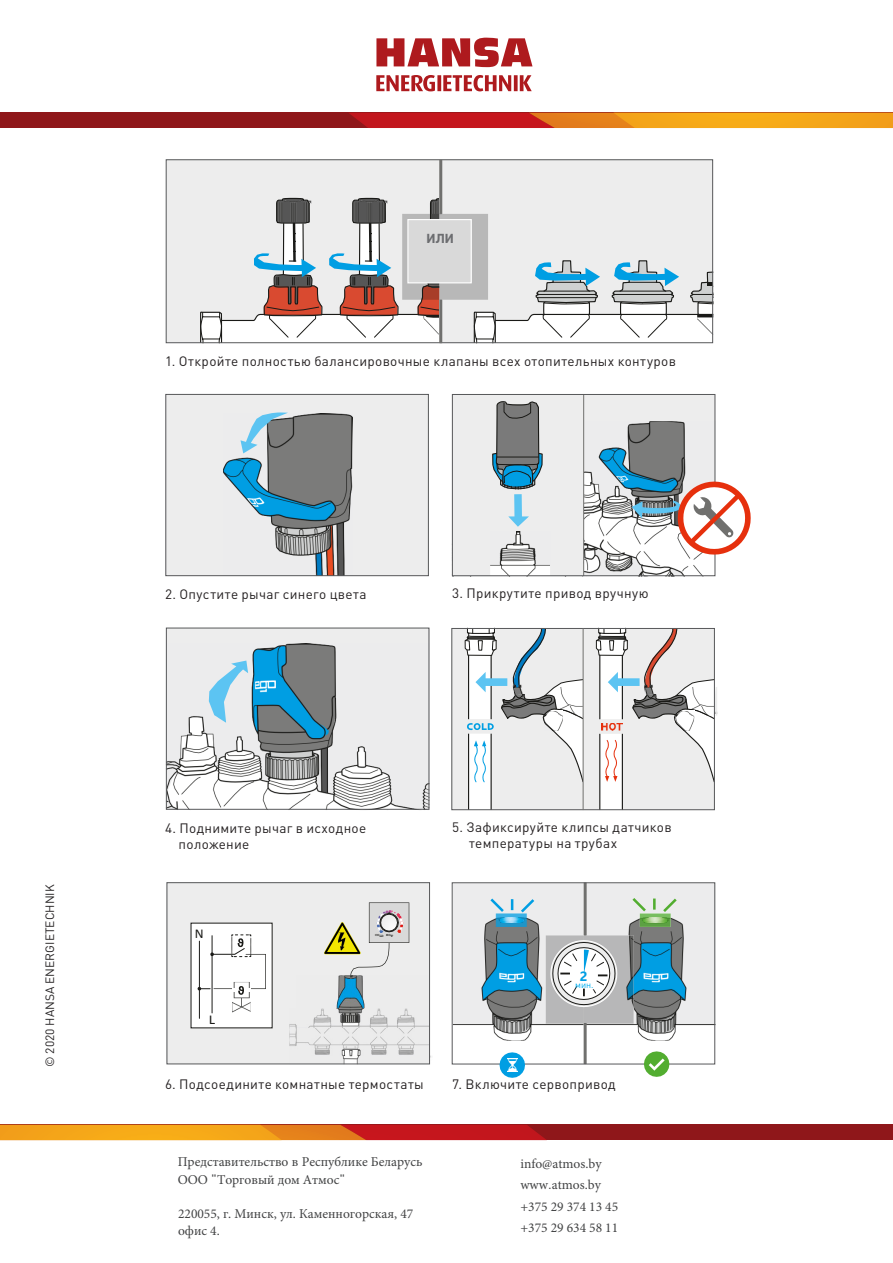
<style>
.page{position:relative;width:893px;height:1263px;background:#fff}
.page>*{position:absolute;margin:0;border:0;box-sizing:border-box;transform-origin:0 0}
.t1{font:13.5px/16.2px "DIN Cyr";letter-spacing:.025em;color:#231f20}
.back_cover{font:13.5px/21.3px "Minion Pro";color:#414243}
.t2{font:700 13.5px "DIN Next CYR";color:#6c6d70}
.t3{font:13.5px "Calibri";color:#1a1a17}
.t4{font:13.5px "Calibri";color:#1a1a17;scale:1.12 1}
.t5{font:700 13.5px "Segoe WP";color:#009ee3}
.back_cover-2{font:12px "DIN Cyr";color:#262324}
.back_cover-3{font:9px "DIN Cyr";color:#00aeef}
.t6{font:700 3.6px "Courier New";color:#1a1a17}
.s1{font-size:3.75px}
.s2{font-family:"DIN Cyr"}
</style>
<div class="page">
<div style="left:0;top:113px;width:893px;height:15px;background:#8f171a"></div>
<svg style="left:349px;top:113px;width:544px;height:15px;background:#e06d1a"></svg>
<svg style="left:376px;top:75px;width:156px;height:16px"></svg>
<svg style="left:376px;top:38px;width:156px;height:29px"></svg>
<div style="left:0;top:1125px;width:893px;height:15px;background:#8f171a"></div>
<svg style="left:0;top:1125px;width:546px;height:15px;background:#e06d1a"></svg>
<div style="left:166px;top:394px;width:263px;height:182px;background:#ededed"></div>
<img style="left:223px;top:414px;width:129px;height:163px">
<div style="left:166px;top:394px;width:263px;height:182px;border:1px solid #57585a"></div>
<svg style="left:240px;top:412px;width:48px;height:41px"></svg>
<div style="left:166px;top:159px;width:274px;height:184px;background:#ededed"></div>
<svg style="left:199px;top:160px;width:515px;height:184px"></svg>
<div style="left:412px;top:233px;width:56px;height:35px;background:#d9d9d9"></div>
<div style="left:166px;top:628px;width:263px;height:181px;background:#ededed"></div>
<img style="left:168px;top:643px;width:259px;height:165px">
<div style="left:166px;top:628px;width:263px;height:182px;border:1px solid #57585a"></div>
<svg style="left:209px;top:660px;width:39px;height:63px"></svg>
<div style="left:452px;top:394px;width:132px;height:182px;background:#ededed"></div>
<div style="left:584px;top:394px;width:131px;height:182px;background:#ededed"></div>
<img style="left:584px;top:421px;width:129px;height:153px">
<svg style="left:490px;top:401px;width:60px;height:173px"></svg>
<hr style="left:583px;top:394px;width:1px;height:182px;background:#70706e">
<div style="left:452px;top:394px;width:263px;height:182px;border:1px solid #57585a"></div>
<svg style="left:632px;top:479px;width:119px;height:79px"></svg>
<div style="left:451px;top:628px;width:132px;height:182px;background:#ededed"></div>
<img style="left:715px;top:687px;width:2px;height:29px">
<svg style="left:463px;top:627px;width:252px;height:183px"></svg>
<div style="left:167px;top:882px;width:263px;height:182px;background:#ededed"></div>
<img style="left:289px;top:1024px;width:142px;height:38px">
<div style="left:191px;top:923px;width:81px;height:105px;background:#fff"></div>
<img style="left:297px;top:978px;width:134px;height:50px">
<hr style="left:212px;top:936px;width:1px;height:77px;background:#1a1a17">
<hr style="left:199px;top:941px;width:1px;height:77px;background:#1a1a17">
<img style="left:232px;top:995px;width:19px;height:17px">
<div style="left:167px;top:882px;width:263px;height:182px;border:1px solid #57585a"></div>
<svg style="left:324px;top:902px;width:85px;height:76px"></svg>
<img style="left:338px;top:932px;width:7px;height:18px">
<svg style="left:198px;top:934px;width:68px;height:61px"></svg>
<img style="left:454px;top:883px;width:262px;height:158px">
<img style="left:715px;top:923px;width:1px;height:64px">
<img style="left:500px;top:917px;width:23px;height:6px">
<img style="left:640px;top:915px;width:31px;height:12px">
<img style="left:644px;top:917px;width:23px;height:6px">
<svg style="left:488px;top:896px;width:49px;height:19px"></svg>
<svg style="left:630px;top:895px;width:49px;height:20px"></svg>
<img style="left:546px;top:935px;width:88px;height:88px">
<svg style="left:550px;top:884px;width:68px;height:178px"></svg>
<div style="left:452px;top:882px;width:263px;height:182px;border:1px solid #57585a"></div>
<svg style="left:500px;top:1052px;width:25px;height:26px"></svg>
<svg style="left:644px;top:1051px;width:25px;height:26px"></svg>
<p class="back_cover-2" style="left:42px;top:1067px;width:184px;rotate:-90deg">© 2020 HANSA ENERGIETECHNIK</p>
<p class="t2" style="left:426px;top:231px;width:29px">ИЛИ</p>
<p class="t1" style="left:165px;top:353px;width:512px">1. Oткройте полностью балансировочные клапаны всех отопительных контуров</p>
<p class="t1" style="left:165px;top:586px;width:203px">2. Опустите рычаг синего цвета</p>
<p class="t1" style="left:452px;top:584px;width:198px">3. Прикрутите привод вручную</p>
<p class="t1" style="left:179px;top:819px;width:189px;text-indent:-13px">4. Поднимите рычаг в исходное положение</p>
<p class="t1" style="left:469px;top:818px;width:204px;text-indent:-17px">5. Зафиксируйте клипсы датчиков температуры на трубах</p>
<p class="t3" style="left:195px;top:925px;width:10px">N</p>
<p class="t4" style="left:209px;top:1011px;width:7px">L</p>
<p class="t6" style="left:375px;top:933px;width:20px">CO<span class="s1">LD</span> HO<span class="s1">T</span></p>
<p class="t5" style="left:580px;top:966px;width:9px">2</p>
<p class="back_cover-3" style="left:575px;top:978px;width:20px">мин.</p>
<p class="t1" style="left:165px;top:1076px;width:260px">6. Подсоедините комнатные термостаты</p>
<p class="t1" style="left:452px;top:1076px;width:165px">7. Включите сервопривод</p>
<p class="back_cover" style="left:178px;top:1152px;width:246px;line-height:18.6px">Представительство в Республике Беларусь<br>ООО <span class="s2">"</span>Торговый дом Атмос<span class="s2">"</span></p>
<p class="back_cover" style="left:178px;top:1205px;width:237px;line-height:17.4px">220055, г. Минск, ул. Каменногорская, 47 офис 4.</p>
<p class="back_cover" style="left:520px;top:1153px;width:99px">info@atmos.by www<span class="s2">.</span>atmos.by +375 29 374 13 45 +375 29 634 58 11</p>
</div>
